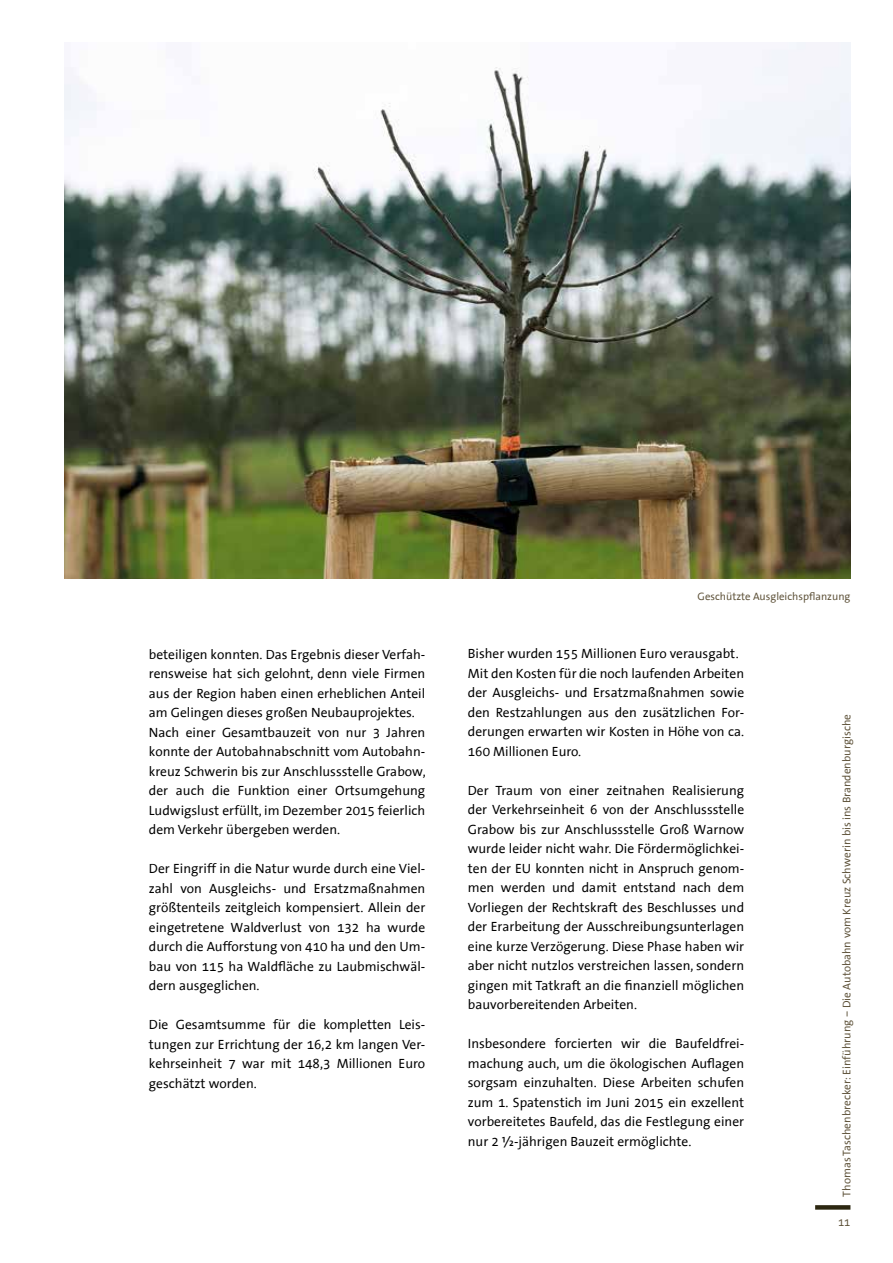
<style>
.page{position:relative;width:893px;height:1263px;background:#fff}
.page>*{position:absolute;margin:0;border:0;box-sizing:border-box;transform-origin:0 0}
.t1{font:13.5px/19.5px "The Sans Office";color:#000;text-align:justify}
.t2{font:11.25px "The Sans Office";color:#5d5138}
.t3{font:10.8px "The Sans Office";color:#5d5138}
</style>
<div class="page">
<img style="left:64px;top:43px;width:786px;height:536px">
<div style="left:815px;top:1205px;width:35px;height:5px;background:#2c2710"></div>
<p class="t1" style="left:149px;top:645px;width:279px;text-align:left">beteiligen konnten. Das Ergebnis dieser Verfah&shy;rensweise hat sich gelohnt, denn viele Firmen aus der Region haben einen erheblichen Anteil am Gelingen dieses großen Neubauprojektes.<br>Nach einer Gesamtbauzeit von nur 3 Jahren konnte der Autobahnabschnitt vom Autobahn&shy;kreuz Schwerin bis zur Anschlussstelle Grabow, der auch die Funktion einer Ortsumgehung Ludwigslust erfüllt, im Dezember 2015 feierlich dem Verkehr übergeben werden.</p>
<p class="t1" style="left:149px;top:859px;width:278px">Der Eingriff in die Natur wurde durch eine Viel&shy;zahl von Ausgleichs- und Ersatzmaßnahmen größtenteils zeitgleich kompensiert. Allein der eingetretene Waldverlust von 132 ha wurde durch die Aufforstung von 410 ha und den Um&shy;bau von 115 ha Waldfläche zu Laubmischwäl&shy;dern ausgeglichen.</p>
<p class="t1" style="left:149px;top:1015px;width:278px">Die Gesamtsumme für die kompletten Leis&shy;tungen zur Errichtung der 16,2 km langen Ver&shy;kehrseinheit 7 war mit 148,3 Millionen Euro geschätzt worden.</p>
<p class="t3" style="left:698px;top:591px;width:154px">Geschützte Ausgleichspflanzung</p>
<p class="t1" style="left:468px;top:645px;width:278px;text-align:left">Bisher wurden 155 Millionen Euro verausgabt.<br>Mit den Kosten für die noch laufenden Arbeiten der Ausgleichs- und Ersatzmaßnahmen sowie den Restzahlungen aus den zusätzlichen For&shy;derungen erwarten wir Kosten in Höhe von ca.<br>160 Millionen Euro.</p>
<p class="t1" style="left:468px;top:781px;width:278px">Der Traum von einer zeitnahen Realisierung der Verkehrseinheit 6 von der Anschlussstelle Grabow bis zur Anschlussstelle Groß Warnow wurde leider nicht wahr. Die Fördermöglichkei&shy;ten der EU konnten nicht in Anspruch genom&shy;men werden und damit entstand nach dem Vorliegen der Rechtskraft des Beschlusses und der Erarbeitung der Ausschreibungsunterlagen eine kurze Verzögerung. Diese Phase haben wir aber nicht nutzlos verstreichen lassen, sondern gingen mit Tatkraft an die finanziell möglichen bauvorbereitenden Arbeiten.</p>
<p class="t1" style="left:468px;top:1035px;width:278px">Insbesondere forcierten wir die Baufeldfrei&shy;machung auch, um die ökologischen Auflagen sorgsam einzuhalten. Diese Arbeiten schufen zum 1. Spatenstich im Juni 2015 ein exzellent vorbereitetes Baufeld, das die Festlegung einer nur 2 ½-jährigen Bauzeit ermöglichte.</p>
<p class="t2" style="left:841px;top:1197px;width:484px;rotate:-90deg">Thomas Taschenbrecker: Einführung – Die Autobahn vom Kreuz Schwerin bis ins Brandenburgische</p>
<p class="t2" style="left:838px;top:1216px;width:14px">11</p>
</div>
